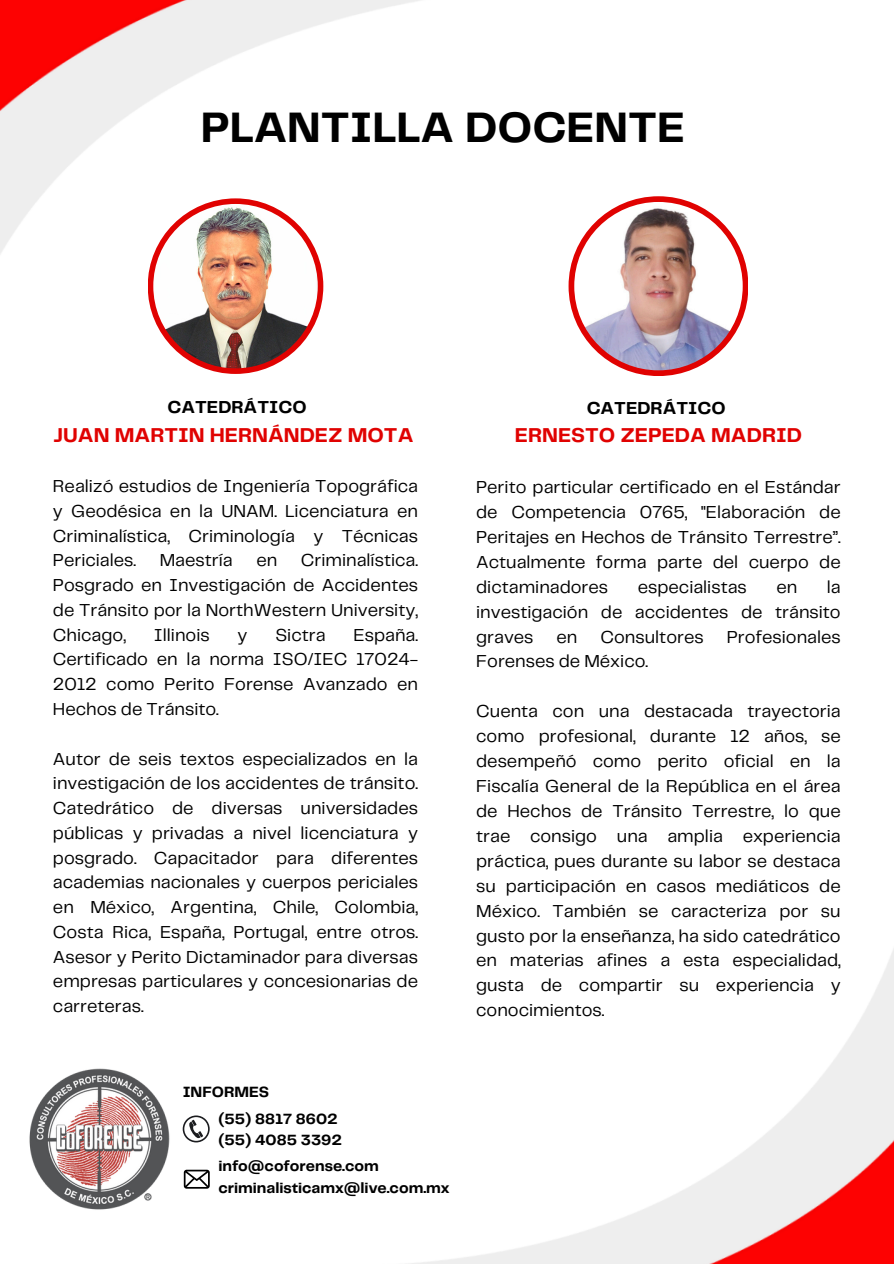
<style>
.page{position:relative;width:894px;height:1264px;background:#fff}
.page>*{position:absolute;margin:0;border:0;box-sizing:border-box;transform-origin:0 0}
.t1{font:700 44.25px "Telegraf";color:#000}
.t2{font:700 20.85px "Telegraf";color:#e00201}
.t3{font:18px/24.8px "Telegraf";color:#000;text-align:justify}
.t4{font:700 18px "Telegraf";color:#000}
.t5{font:700 15.45px/21.9px "Telegraf";color:#000}
</style>
<div class="page">
<img style="left:421px;top:951px;width:472px;height:312px">
<img style="left:0;top:0;width:420px;height:374px">
<svg style="left:568px;top:196px;width:180px;height:180px;fill:#e00201"></svg>
<img style="left:574px;top:202px;width:168px;height:168px;border-radius:50%">
<div style="left:148px;top:198px;width:175px;height:176px;background:#e00201;border-radius:50%"></div>
<img style="left:153px;top:204px;width:165px;height:164px;border-radius:50%">
<img style="left:29px;top:1068px;width:141px;height:142px">
<svg style="left:184px;top:1169px;width:26px;height:19px"></svg>
<svg style="left:183px;top:1115px;width:27px;height:27px"></svg>
<p class="t1" style="left:201px;top:108px;width:485px">PLANTILLA DOCENTE</p>
<h3 class="t4" style="left:167px;top:399px;width:140px">CATEDRÁTICO</h3>
<h2 class="t4" style="left:586px;top:400px;width:140px">CATEDRÁTICO</h2>
<p class="t2" style="left:54px;top:426px;width:361px">JUAN MARTIN HERNÁNDEZ MOTA</p>
<h3 class="t2" style="left:514px;top:425px;width:288px">ERNESTO ZEPEDA MADRID</h3>
<h2 class="t3" style="left:53px;top:474px;width:366px">Realizó estudios de Ingeniería Topográfica y Geodésica en la UNAM. Licenciatura en Criminalística, Criminología y Técnicas Periciales.</h2>
<h2 class="t3" style="left:53px;top:549px;width:366px;text-indent:248px">Criminalística.<br>Posgrado en Investigación de Accidentes de Tránsito por la NorthWestern University, Chicago,</h2>
<h2 class="t3" style="left:160px;top:549px;width:74px">Maestría</h2>
<h2 class="t3" style="left:256px;top:549px;width:22px">en</h2>
<h2 class="t3" style="left:154px;top:623px;width:57px">Illinois</h2>
<h2 class="t3" style="left:237px;top:623px;width:12px">y</h2>
<h2 class="t3" style="left:275px;top:623px;width:52px">Sictra</h2>
<h2 class="t3" style="left:53px;top:623px;width:366px;text-indent:300px">España.<br>Certificado en la norma ISO/IEC 17024- 2012 como Perito Forense Avanzado en Hechos de Tránsito.</h2>
<h1 class="t3" style="left:53px;top:747px;width:366px">Autor de seis textos especializados en la investigación de los accidentes de tránsito.<br>Catedrático de diversas universidades públicas y privadas a nivel licenciatura y posgrado. Capacitador para diferentes academias nacionales y cuerpos periciales en México, Argentina, Chile, Colombia, Costa Rica, España, Portugal, entre otros.<br>Asesor y Perito Dictaminador para diversas empresas particulares y concesionarias de carreteras.</h1>
<h5 class="t3" style="left:476px;top:475px;width:366px">Perito particular certificado en el Estándar de Competencia 0765, "Elaboración de Peritajes en Hechos de Tránsito Terrestre”.<br>Actualmente forma parte del cuerpo de dictaminadores</h5>
<h5 class="t3" style="left:476px;top:575px;width:366px;text-indent:350px">la investigación de accidentes de tránsito graves</h5>
<h5 class="t3" style="left:637px;top:575px;width:111px">especialistas</h5>
<h5 class="t3" style="left:776px;top:575px;width:22px">en</h5>
<h5 class="t3" style="left:556px;top:625px;width:22px">en</h5>
<h5 class="t3" style="left:600px;top:625px;width:105px">Consultores</h5>
<h5 class="t3" style="left:726px;top:625px;width:115px">Profesionales</h5>
<h5 class="t3" style="left:476px;top:650px;width:173px">Forenses de México.</h5>
<h5 class="t3" style="left:476px;top:699px;width:366px">Cuenta con una destacada trayectoria como profesional, durante 12 años, se desempeñó como perito oficial en la Fiscalía General de la República en el área de Hechos de Tránsito Terrestre, lo que trae consigo una amplia experiencia práctica, pues durante su labor se destaca su participación en casos mediáticos de México. También se caracteriza por su gusto por la enseñanza, ha sido catedrático en materias afines a esta especialidad, gusta de compartir su experiencia y conocimientos.</h5>
<p class="t5" style="left:183px;top:1081px;width:88px">INFORMES</p>
<p class="t5" style="left:218px;top:1108px;width:121px">(55) 8817 8602</p>
<p class="t5" style="left:218px;top:1129px;width:125px">(55) 4085 3392</p>
<h6 class="t5" style="left:218px;top:1155px;width:233px">info@coforense.com criminalisticamx@live.com.mx</h6>
</div>
